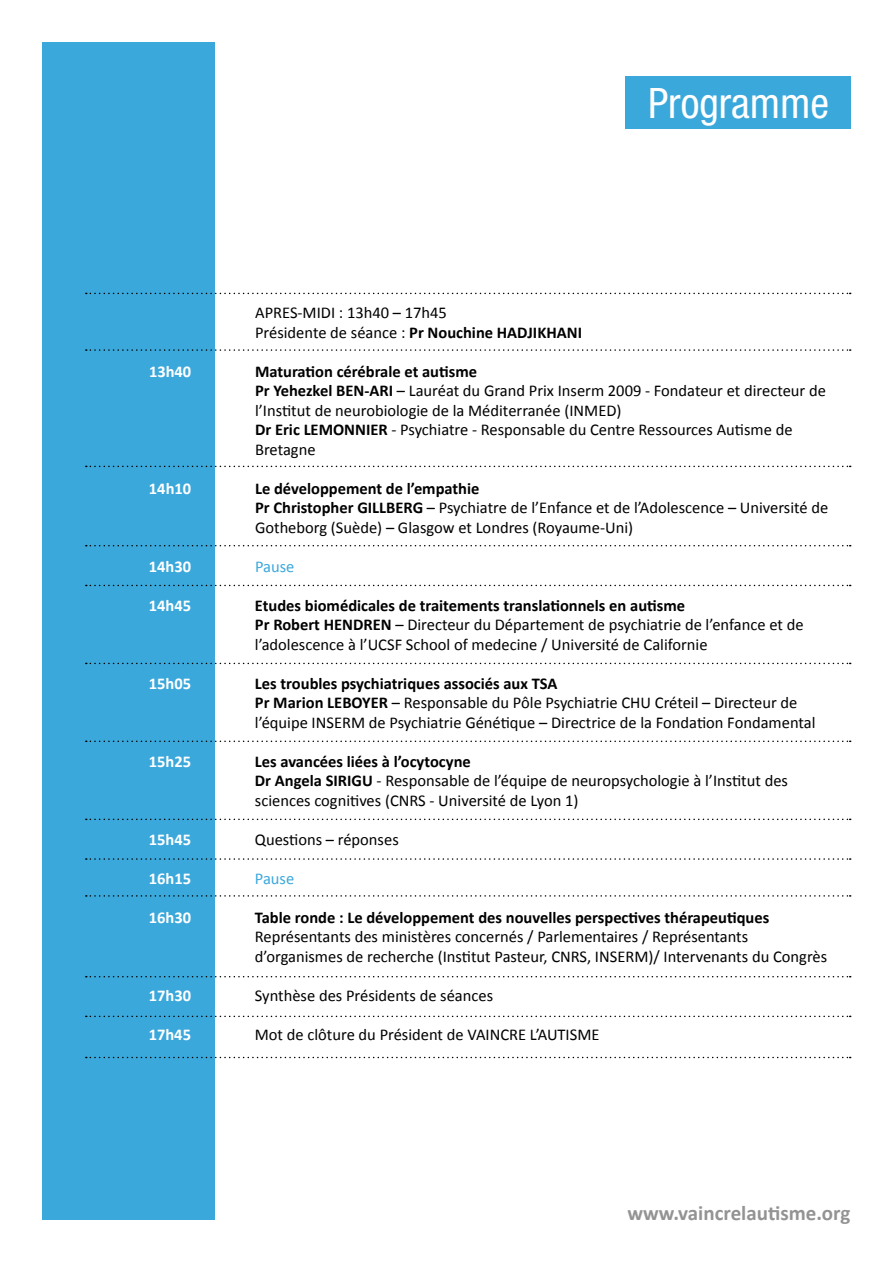
<style>
.page{position:relative;width:893px;height:1263px;background:#fff}
.page>*{position:absolute;margin:0;border:0;box-sizing:border-box;transform-origin:0 0}
.t1{font:condensed 42px "Helvetica Neue";color:#fff}
.t2{font:700 21px "Calibri";color:#929392}
.t3{font:16.5px/19.5px "Calibri";color:#000}
.t4{font:700 16.5px "Calibri";color:#000}
.t5{font:700 16.5px "Calibri";color:#fff}
.t6{font:16.5px "Calibri";color:#3ba8db}
.s1{font-weight:700}
</style>
<div class="page">
<div style="left:625px;top:76px;width:225px;height:53px;background:#3ba8db"></div>
<div style="left:43px;top:43px;width:172px;height:1177px;background:#3ba8db"></div>
<svg style="left:86px;top:293px;width:765px;height:1px"></svg>
<svg style="left:86px;top:349px;width:765px;height:2px"></svg>
<svg style="left:86px;top:466px;width:765px;height:1px"></svg>
<svg style="left:86px;top:545px;width:765px;height:1px"></svg>
<svg style="left:86px;top:585px;width:765px;height:1px"></svg>
<svg style="left:86px;top:663px;width:765px;height:1px"></svg>
<svg style="left:86px;top:740px;width:765px;height:2px"></svg>
<svg style="left:86px;top:819px;width:765px;height:1px"></svg>
<svg style="left:86px;top:858px;width:765px;height:2px"></svg>
<svg style="left:86px;top:895px;width:765px;height:2px"></svg>
<svg style="left:86px;top:976px;width:765px;height:1px"></svg>
<svg style="left:86px;top:1016px;width:765px;height:1px"></svg>
<svg style="left:86px;top:1057px;width:765px;height:1px"></svg>
<h1 class="t1" style="left:648px;top:79px;width:183px">Programme</h1>
<p class="t3" style="left:255px;top:302px;width:328px">APRES-MIDI : 13h40 – 17h45<br>Présidente de séance : <span class="s1">Pr Nouchine HADJIKHANI</span></p>
<p class="t5" style="left:149px;top:361px;width:44px">13h40</p>
<p class="t3" style="left:255px;top:361px;width:572px"><span class="s1">Maturation cérébrale et autisme<br>Pr Yehezkel BEN-ARI</span> – Lauréat du Grand Prix Inserm 2009 - Fondateur et directeur de l’Institut de neurobiologie de la Méditerranée (INMED)<br><span class="s1">Dr Eric LEMONNIER</span> - Psychiatre - Responsable du Centre Ressources Autisme de Bretagne</p>
<p class="t5" style="left:149px;top:478px;width:44px">14h10</p>
<p class="t3" style="left:255px;top:478px;width:575px"><span class="s1">Le développement de l’empathie<br>Pr Christopher GILLBERG</span> – Psychiatre de l’Enfance et de l’Adolescence – Université de<br>Gotheborg (Suède) – Glasgow et Londres (Royaume-Uni)</p>
<p class="t5" style="left:149px;top:556px;width:44px">14h30</p>
<p class="t6" style="left:255px;top:556px;width:41px">Pause</p>
<p class="t5" style="left:149px;top:595px;width:44px">14h45</p>
<p class="t3" style="left:255px;top:595px;width:550px"><span class="s1">Etudes biomédicales de traitements translationnels en autisme<br>Pr Robert HENDREN</span> – Directeur du Département de psychiatrie de l’enfance et de l’adolescence à l’UCSF School of medecine / Université de Californie</p>
<p class="t5" style="left:149px;top:673px;width:44px">15h05</p>
<p class="t3" style="left:255px;top:673px;width:562px"><span class="s1">Les troubles psychiatriques associés aux TSA<br>Pr Marion LEBOYER</span> – Responsable du Pôle Psychiatrie CHU Créteil – Directeur de l’équipe INSERM de Psychiatrie Génétique – Directrice de la Fondation Fondamental</p>
<p class="t5" style="left:149px;top:751px;width:44px">15h25</p>
<p class="t3" style="left:255px;top:751px;width:535px"><span class="s1">Les avancées liées à l’ocytocyne<br>Dr Angela SIRIGU</span> - Responsable de l’équipe de neuropsychologie à l’Institut des sciences cognitives (CNRS - Université de Lyon 1)</p>
<p class="t5" style="left:149px;top:829px;width:44px">15h45</p>
<p class="t3" style="left:255px;top:829px;width:145px">Questions – réponses</p>
<p class="t5" style="left:149px;top:868px;width:44px">16h15</p>
<p class="t6" style="left:255px;top:868px;width:41px">Pause</p>
<p class="t5" style="left:149px;top:907px;width:44px">16h30</p>
<p class="t4" style="left:255px;top:907px;width:516px">Table ronde : Le développement des nouvelles perspectives thérapeutiques</p>
<p class="t3" style="left:255px;top:926px;width:574px">Représentants des ministères concernés / Parlementaires / Représentants d’organismes de recherche (Institut Pasteur, CNRS, INSERM)/ Intervenants du Congrès</p>
<p class="t5" style="left:149px;top:985px;width:44px">17h30</p>
<p class="t3" style="left:255px;top:985px;width:240px">Synthèse des Présidents de séances</p>
<p class="t5" style="left:149px;top:1024px;width:44px">17h45</p>
<p class="t3" style="left:255px;top:1024px;width:346px">Mot de clôture du Président de VAINCRE L’AUTISME</p>
<p class="t2" style="left:627px;top:1200px;width:225px">www.vaincrelautisme.org</p>
</div>
